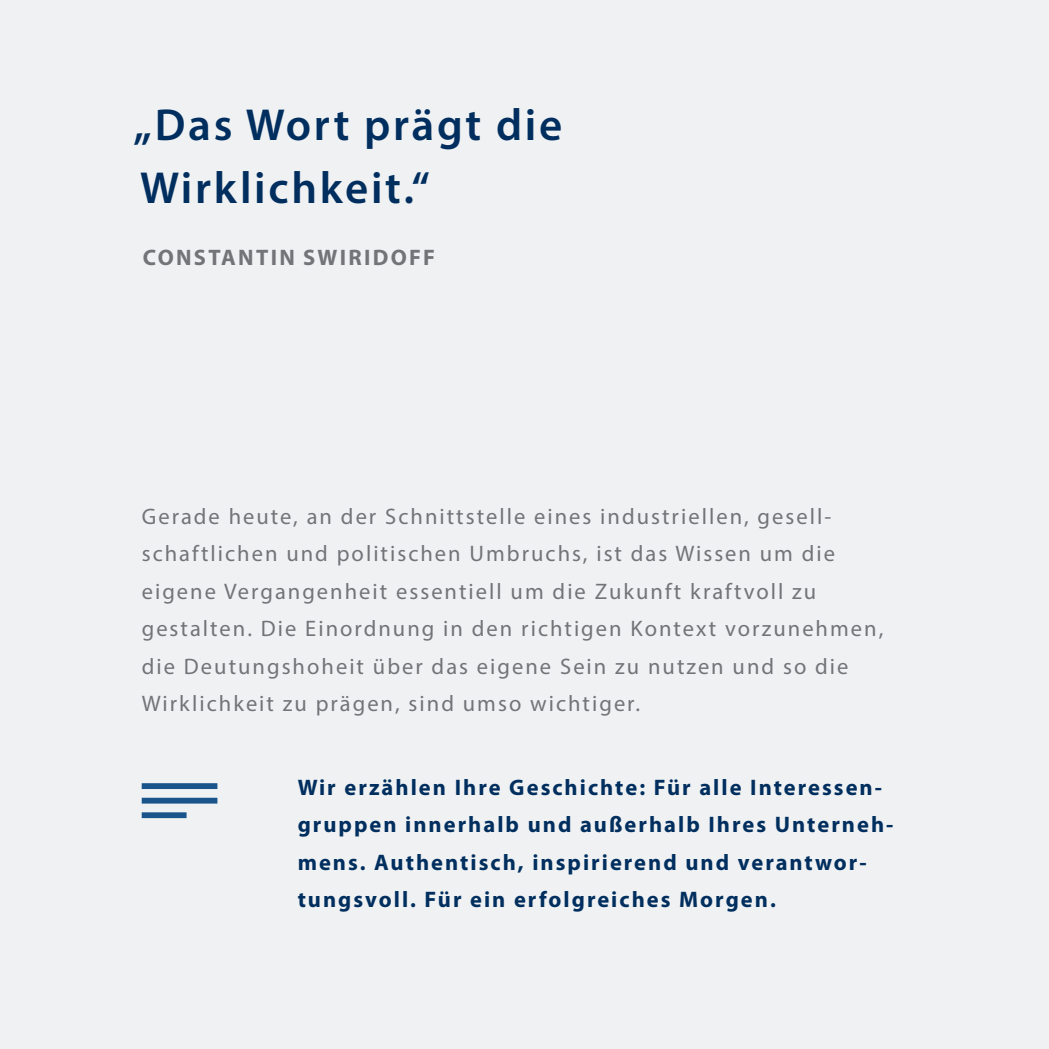
<style>
.page{position:relative;width:1049px;height:1049px;background:#eff1f3}
.page>*{position:absolute;margin:0;border:0;box-sizing:border-box;transform-origin:0 0}
.t1{font:600 45px "Myriad Pro";letter-spacing:.06em;color:#002e5e}
.t2{font:22.5px/37.5px "Myriad Pro";letter-spacing:.09em;color:#747478}
.t3{font:700 22.5px/37.5px "Myriad Pro";letter-spacing:.09em;color:#002e5e}
.t4{font:700 22.5px "Myriad Pro";letter-spacing:.1em;color:#747478}
</style>
<div class="page">
<svg style="left:142px;top:783px;width:75px;height:36px"></svg>
<p class="t1" style="left:134px;top:96px;width:430px">„Das Wort prägt die</p>
<p class="t1" style="left:140px;top:159px;width:291px">Wirklichkeit.“</p>
<p class="t4" style="left:143px;top:243px;width:294px">CONSTANTIN SWIRIDOFF</p>
<p class="t2" style="left:142px;top:497px;width:691px">Gerade heute, an der Schnittstelle eines industriellen, gesell-</p>
<p class="t2" style="left:142px;top:534px;width:695px">schaftlichen und politischen Umbruchs, ist das Wissen um die</p>
<p class="t2" style="left:142px;top:572px;width:676px">eigene Vergangenheit essentiell um die Zukunft kraftvoll zu</p>
<p class="t2" style="left:142px;top:609px;width:743px">gestalten. Die Einordnung in den richtigen Kontext vorzunehmen, die Deutungshoheit über das eigene Sein zu nutzen und so die<br>Wirklichkeit zu prägen, sind umso wichtiger.</p>
<p class="t3" style="left:298px;top:768px;width:597px">Wir erzählen Ihre Geschichte: Für alle Interessen&shy;gruppen innerhalb und außerhalb Ihres Unterneh&shy;mens. Authentisch, inspirierend und verantwor&shy;tungsvoll. Für ein erfolgreiches Morgen.</p>
</div>
